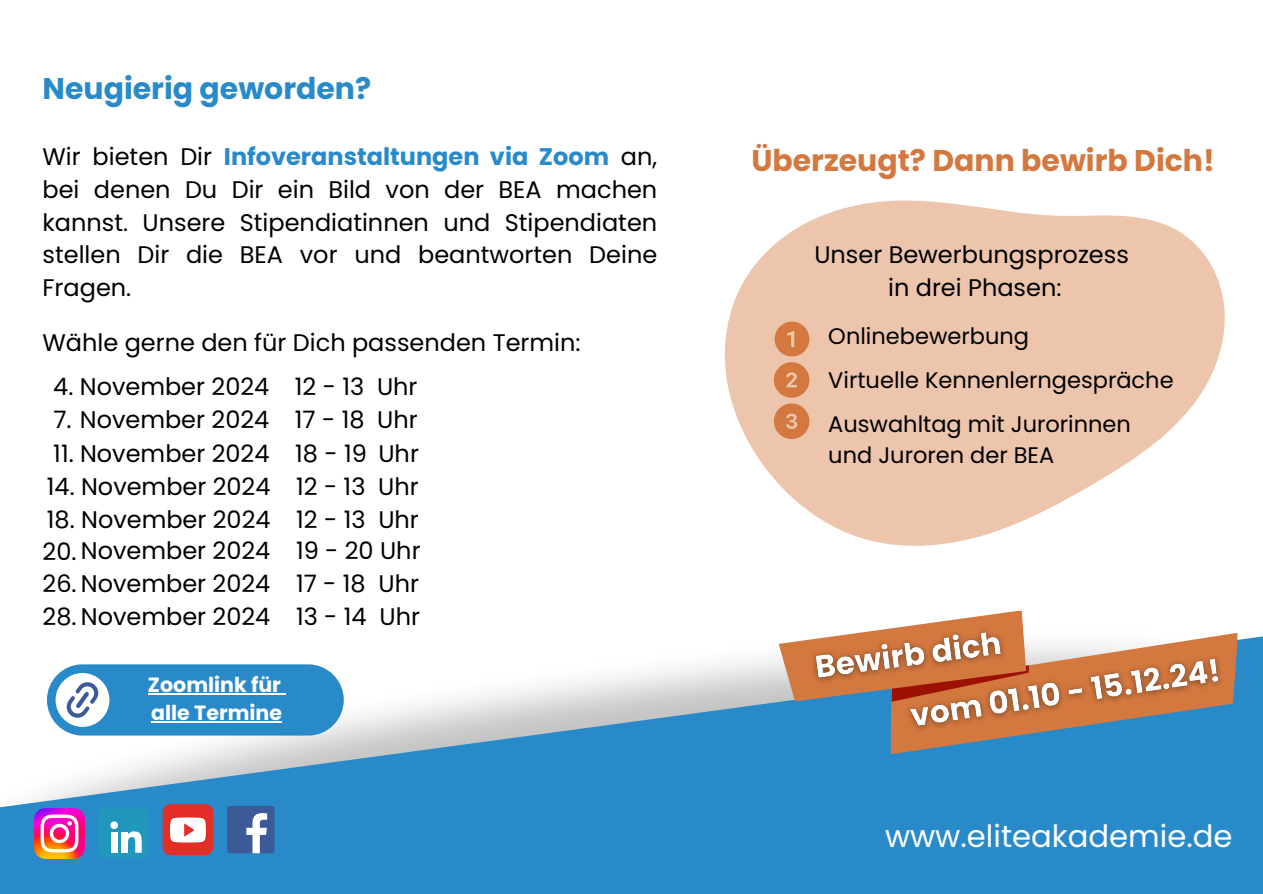
<style>
.page{position:relative;width:1263px;height:894px;background:#fff}
.page>*{position:absolute;margin:0;border:0;box-sizing:border-box;transform-origin:0 0}
.t1{font:30.75px "Poppins";color:#fff}
.t2{font:700 30px "Poppins";color:#d3783f}
.t3{font:700 30px "Poppins";color:#298aca}
.t4{font:24px/32.7px "Poppins";color:#000;text-align:justify}
.t5{font:22.5px/31.5px "Poppins";color:#000}
.t6{font:700 20.55px "Poppins";color:#fff}
.s1{font-weight:700;color:#298aca}
</style>
<div class="page">
<svg style="left:725px;top:200px;width:500px;height:296px;fill:#ecc5ac"></svg>
<img style="left:791px;top:496px;width:281px;height:50px">
<svg style="left:0;top:636px;width:1263px;height:257px;fill:#298aca"></svg>
<svg style="left:778px;top:610px;width:461px;height:144px"></svg>
<img style="left:35px;top:808px;width:49px;height:50px">
<div style="left:227px;top:805px;width:47px;height:48px;background:#3d5a98;border-radius:3px"></div>
<svg style="left:246px;top:813px;width:21px;height:40px"></svg>
<div style="left:163px;top:804px;width:50px;height:50px;background:#e52d27;border-radius:8px"></div>
<svg style="left:170px;top:817px;width:36px;height:25px"></svg>
<div style="left:98px;top:806px;width:51px;height:51px;background:#2197bd;border-radius:8px"></div>
<svg style="left:110px;top:821px;width:8px;height:7px"></svg>
<div style="left:111px;top:831px;width:6px;height:21px;background:#fff"></div>
<div style="left:122px;top:831px;width:6px;height:21px;background:#fff"></div>
<svg style="left:126px;top:831px;width:16px;height:21px"></svg>
<svg style="left:775px;top:321px;width:34px;height:35px"></svg>
<svg style="left:774px;top:362px;width:35px;height:35px"></svg>
<svg style="left:774px;top:403px;width:35px;height:36px"></svg>
<div style="left:47px;top:664px;width:297px;height:71px;background:#298aca;border-radius:36px"></div>
<div style="left:56px;top:672px;width:53px;height:54px;background:#fff;border-radius:50%"></div>
<svg style="left:66px;top:682px;width:33px;height:36px"></svg>
<img style="left:802px;top:615px;width:213px;height:77px">
<img style="left:896px;top:644px;width:336px;height:97px">
<hr style="left:148px;top:693px;width:133px;height:1px;background:#fff">
<hr style="left:151px;top:721px;width:131px;height:1px;background:#fff">
<h3 class="t3" style="left:43px;top:67px;width:330px">Neugierig geworden?</h3>
<p class="t4" style="left:43px;top:140px;width:616px">Wir bieten Dir <span class="s1">Infoveranstaltungen via Zoom</span> an, bei denen Du Dir ein Bild von der BEA machen kannst. Unsere Stipendiatinnen und Stipendiaten stellen Dir die BEA vor und beantworten Deine Fragen.</p>
<h3 class="t4" style="left:43px;top:326px;width:539px">Wähle gerne den für Dich passenden Termin:</h3>
<h3 class="t4" style="left:53px;top:370px;width:366px;line-height:33.2px">4. November 2024 12 - 13 Uhr<br>4 November 2024 17 - 18 Uhr</h3>
<h3 class="t4" style="left:53px;top:436px;width:315px">11. November 2024 18 - 19</h3>
<h3 class="t4" style="left:47px;top:470px;width:373px">14. November 2024 12 - 13 Uhr</h3>
<h3 class="t4" style="left:47px;top:503px;width:373px">18. November 2024 12 - 13 Uhr</h3>
<h3 class="t4" style="left:53px;top:403px;width:20px">7.</h3>
<h3 class="t4" style="left:378px;top:437px;width:42px">Uhr</h3>
<h3 class="t4" style="left:43px;top:534px;width:379px">20. November 2024 19 - 20 Uhr</h3>
<h3 class="t4" style="left:43px;top:567px;width:378px">26. November 2024 17 - 18 Uhr</h3>
<h3 class="t4" style="left:43px;top:599px;width:379px">28. November 2024 13 - 14 Uhr</h3>
<p class="t6" style="left:148px;top:670px;width:135px">Zoomlink für</p>
<h3 class="t6" style="left:151px;top:698px;width:132px">alle Termine</h3>
<h3 class="t2" style="left:751px;top:140px;width:465px">Überzeugt? Dann bewirb Dich!</h3>
<p class="t4" style="left:814px;top:238px;width:316px;text-align:center">Unser Bewerbungsprozess in drei Phasen:</p>
<p class="t5" style="left:828px;top:320px;width:202px">Onlinebewerbung</p>
<p class="t5" style="left:828px;top:364px;width:347px">Virtuelle Kennenlerngespräche</p>
<h3 class="t5" style="left:828px;top:408px;width:304px">Auswahltag mit Jurorinnen und Juroren der BEA</h3>
<p class="t1" style="left:885px;top:814px;width:349px">www.eliteakademie.de</p>
</div>
